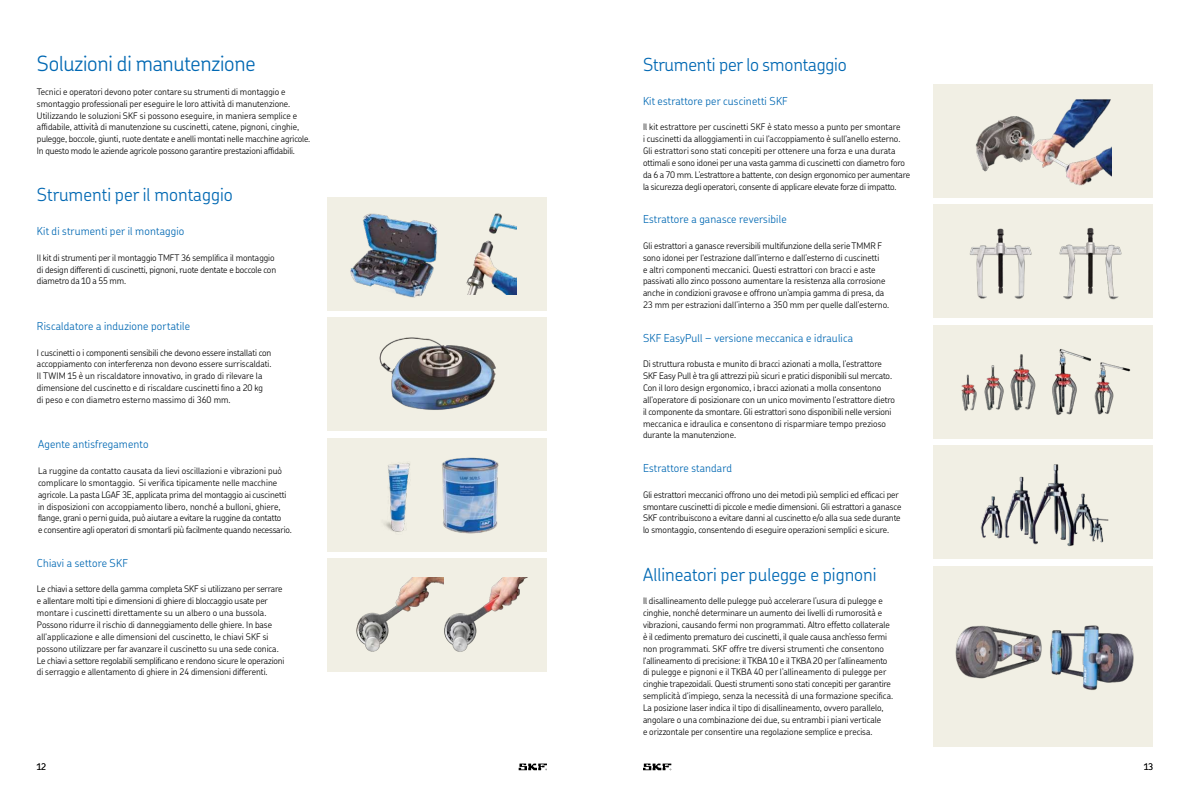
<style>
.page{position:relative;width:1190px;height:794px;background:#fff}
.page>*{position:absolute;margin:0;border:0;box-sizing:border-box;transform-origin:0 0}
.t1{font:300 21px "SKF Chevin OT";letter-spacing:-.01em;color:#0068b3}
.t2{font:300 18px "SKF Chevin OT";color:#0068b3}
.t3{font:300 11px "SKF Chevin OT";letter-spacing:.015em;color:#0068b3}
.t4{font:300 9px/11.9px "SKF Chevin OT";letter-spacing:-.005em;color:#000}
</style>
<div class="page">
<div style="left:328px;top:197px;width:219px;height:113px;background:#f1efe4"></div>
<img style="left:350px;top:213px;width:88px;height:85px">
<img style="left:466px;top:213px;width:50px;height:81px">
<div style="left:328px;top:318px;width:219px;height:113px;background:#f1efe4"></div>
<img style="left:380px;top:337px;width:115px;height:73px">
<div style="left:328px;top:438px;width:219px;height:113px;background:#f1efe4"></div>
<img style="left:442px;top:458px;width:57px;height:76px">
<img style="left:384px;top:463px;width:26px;height:69px">
<div style="left:328px;top:558px;width:219px;height:114px;background:#f1efe4"></div>
<img style="left:444px;top:578px;width:83px;height:74px">
<img style="left:356px;top:578px;width:88px;height:74px">
<div style="left:934px;top:566px;width:219px;height:181px;background:#f1efe4"></div>
<img style="left:955px;top:625px;width:87px;height:54px">
<img style="left:1050px;top:625px;width:84px;height:65px">
<div style="left:934px;top:84px;width:219px;height:114px;background:#f1efe4"></div>
<img style="left:976px;top:100px;width:136px;height:86px">
<div style="left:934px;top:205px;width:219px;height:113px;background:#f1efe4"></div>
<img style="left:969px;top:228px;width:63px;height:71px">
<img style="left:1059px;top:228px;width:63px;height:72px">
<div style="left:934px;top:325px;width:219px;height:114px;background:#f1efe4"></div>
<img style="left:961px;top:349px;width:170px;height:66px">
<div style="left:934px;top:446px;width:219px;height:113px;background:#f1efe4"></div>
<img style="left:980px;top:464px;width:129px;height:83px">
<svg style="left:519px;top:764px;width:28px;height:6px"></svg>
<svg style="left:643px;top:764px;width:28px;height:6px"></svg>
<h1 class="t1" style="left:37px;top:54px;width:220px">Soluzioni di manutenzione</h1>
<p class="t4" style="left:37px;top:86px;width:275px">Tecnici e operatori devono poter contare su strumenti di montaggio e smontaggio professionali per eseguire le loro attività di manutenzione.<br>Utilizzando le soluzioni SKF si possono eseguire, in maniera semplice e affidabile, attività di manutenzione su cuscinetti, catene, pignoni, cinghie, pulegge, boccole, giunti, ruote dentate e anelli montati nelle macchine agricole.<br>In questo modo le aziende agricole possono garantire prestazioni affidabili.</p>
<h2 class="t2" style="left:37px;top:187px;width:197px">Strumenti per il montaggio</h2>
<p class="t3" style="left:37px;top:226px;width:149px">Kit di strumenti per il montaggio</p>
<p class="t4" style="left:37px;top:252px;width:241px">Il kit di strumenti per il montaggio TMFT 36 semplifica il montaggio di design differenti di cuscinetti, pignoni, ruote dentate e boccole con diametro da 10 a 55 mm.</p>
<p class="t3" style="left:37px;top:321px;width:155px">Riscaldatore a induzione portatile</p>
<p class="t4" style="left:37px;top:347px;width:236px">I cuscinetti o i componenti sensibili che devono essere installati con accoppiamento con interferenza non devono essere surriscaldati.<br>Il TWIM 15 è un riscaldatore innovativo, in grado di rilevare la dimensione del cuscinetto e di riscaldare cuscinetti fino a 20 kg di peso e con diametro esterno massimo di 360 mm.</p>
<p class="t3" style="left:38px;top:439px;width:112px">Agente antisfregamento</p>
<p class="t4" style="left:38px;top:465px;width:255px">La ruggine da contatto causata da lievi oscillazioni e vibrazioni può complicare lo smontaggio. Si verifica tipicamente nelle macchine agricole. La pasta LGAF 3E, applicata prima del montaggio ai cuscinetti in disposizioni con accoppiamento libero, nonché a bulloni, ghiere, flange, grani o perni guida, può aiutare a evitare la ruggine da contatto<br>e consentire agli operatori di smontarli più facilmente quando necessario.</p>
<p class="t3" style="left:37px;top:558px;width:93px">Chiavi a settore SKF</p>
<p class="t4" style="left:37px;top:584px;width:249px">Le chiavi a settore della gamma completa SKF si utilizzano per serrare e allentare molti tipi e dimensioni di ghiere di bloccaggio usate per montare i cuscinetti direttamente su un albero o una bussola.<br>Possono ridurre il rischio di danneggiamento delle ghiere. In base all'applicazione e alle dimensioni del cuscinetto, le chiavi SKF si possono utilizzare per far avanzare il cuscinetto su una sede conica.<br>Le chiavi a settore regolabili semplificano e rendono sicure le operazioni di serraggio e allentamento di ghiere in 24 dimensioni differenti.</p>
<h2 class="t2" style="left:643px;top:56px;width:205px">Strumenti per lo smontaggio</h2>
<p class="t3" style="left:643px;top:96px;width:146px">Kit estrattore per cuscinetti SKF</p>
<p class="t4" style="left:643px;top:122px;width:269px">Il kit estrattore per cuscinetti SKF è stato messo a punto per smontare<br>i cuscinetti da alloggiamenti in cui l'accoppiamento è sull'anello esterno.<br>Gli estrattori sono stati concepiti per ottenere una forza e una durata ottimali e sono idonei per una vasta gamma di cuscinetti con diametro foro da 6 a 70 mm. L’estrattore a battente, con design ergonomico per aumentare la sicurezza degli operatori, consente di applicare elevate forze di impatto.</p>
<p class="t3" style="left:643px;top:214px;width:145px">Estrattore a ganasce reversibile</p>
<p class="t4" style="left:643px;top:240px;width:248px">Gli estrattori a ganasce reversibili multifunzione della serie TMMR F sono idonei per l'estrazione dall’interno e dall’esterno di cuscinetti<br>e altri componenti meccanici. Questi estrattori con bracci e aste passivati allo zinco possono aumentare la resistenza alla corrosione anche in condizioni gravose e offrono un’ampia gamma di presa, da 23 mm per estrazioni dall’interno a 350 mm per quelle dall’esterno.</p>
<p class="t3" style="left:643px;top:333px;width:212px">SKF EasyPull versione meccanica e idraulica</p>
<p class="t4" style="left:643px;top:359px;width:254px">Di struttura robusta e munito di bracci azionati a molla, l’estrattore SKF Easy Pull è tra gli attrezzi più sicuri e pratici disponibili sul mercato.<br>Con il loro design ergonomico, i bracci azionati a molla consentono all'operatore di posizionare con un unico movimento l'estrattore dietro il componente da smontare. Gli estrattori sono disponibili nelle versioni meccanica e idraulica e consentono di risparmiare tempo prezioso durante la manutenzione.</p>
<p class="t3" style="left:643px;top:463px;width:90px">Estrattore standard</p>
<p class="t4" style="left:643px;top:489px;width:260px">Gli estrattori meccanici offrono uno dei metodi più semplici ed efficaci per smontare cuscinetti di piccole e medie dimensioni. Gli estrattori a ganasce SKF contribuiscono a evitare danni al cuscinetto e/o alla sua sede durante lo smontaggio, consentendo di eseguire operazioni semplici e sicure.</p>
<h2 class="t2" style="left:643px;top:566px;width:235px">Allineatori per pulegge e pignoni</h2>
<p class="t4" style="left:643px;top:596px;width:252px">Il disallineamento delle pulegge può accelerare l’usura di pulegge e cinghie, nonché determinare un aumento dei livelli di rumorosità e vibrazioni, causando fermi non programmati. Altro effetto collaterale è il cedimento prematuro dei cuscinetti, il quale causa anch’esso fermi non programmati. SKF offre tre diversi strumenti che consentono l'allineamento di precisione: il TKBA 10 e il TKBA 20 per l’allineamento di pulegge e pignoni e il TKBA 40 per l’allineamento di pulegge per cinghie trapezoidali. Questi strumenti sono stati concepiti per garantire semplicità d'impiego, senza la necessità di una formazione specifica.<br>La posizione laser indica il tipo di disallineamento, ovvero parallelo, angolare o una combinazione dei due, su entrambi i piani verticale<br>e orizzontale per consentire una regolazione semplice e precisa.</p>
<p class="t4" style="left:37px;top:761px;width:10px">12</p>
<p class="t4" style="left:1144px;top:761px;width:10px">13</p>
</div>
